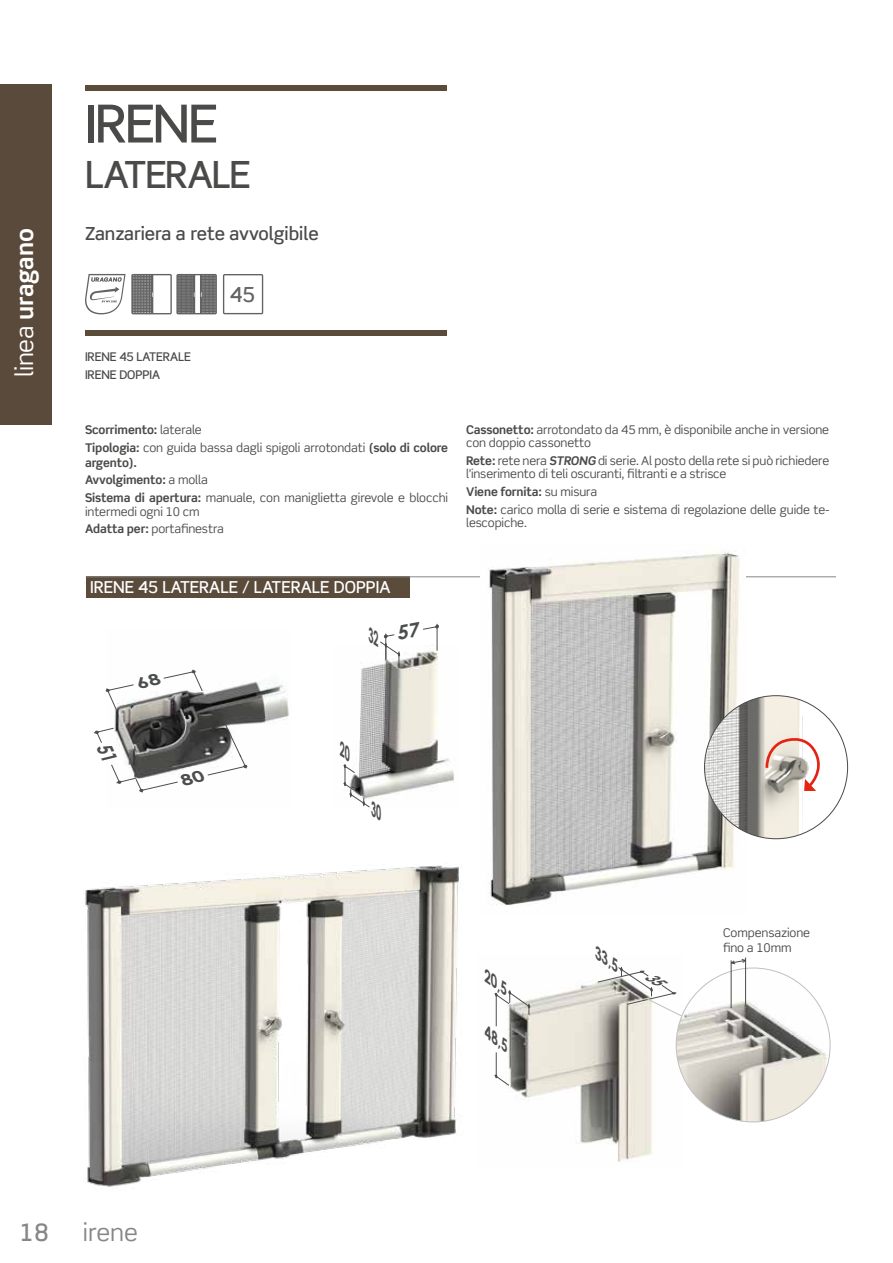
<style>
.page{position:relative;width:893px;height:1263px;background:#fff}
.page>*{position:absolute;margin:0;border:0;box-sizing:border-box;transform-origin:0 0}
.t1{font:500 52.5px "Scene Std";letter-spacing:-.035em;color:#4a4a49}
.t2{font:500 37.5px "Scene Std";letter-spacing:-.035em;color:#4a4a49}
.t3{font:700 24px "Scene Std";letter-spacing:-.01em;color:#fff}
.t4{font:24px "Scene Std";color:#878787}
.t5{font:500 24px "Scene Std";color:#878787}
.t6{font:500 20.7px "Scene Std";color:#646363}
.t7{font:500 18px "Scene Std";color:#4a4a49}
.t8{font:500 16.5px "Scene Std";color:#fff}
.t9{font:italic 700 15.3px "Century Gothic";color:#4c4d4e;scale:.92 1}
.t10{font:italic 700 15px "Century Gothic";color:#4c4d4e;scale:.94 1}
.t11{font:12px/17.7px "Scene Std";letter-spacing:-.01em;color:#4a4a49}
.t12{font:500 12px/18px "Scene Std";letter-spacing:-.01em;color:#4a4a49}
.s1{font-weight:400}
.s2{font-weight:700}
.s3{font-weight:700;font-style:italic}
</style>
<div class="page">
<div style="left:0;top:85px;width:51px;height:340px;background:#5a4a3b"></div>
<img style="left:114px;top:681px;width:175px;height:86px">
<img style="left:83px;top:865px;width:376px;height:322px">
<div style="left:86px;top:576px;width:324px;height:21px;background:#5b4b3b"></div>
<div style="left:176px;top:274px;width:41px;height:40px;border:1px solid #646363"></div>
<hr style="left:180px;top:275px;width:1px;height:39px;background:#646363">
<hr style="left:184px;top:275px;width:1px;height:39px;background:#646363">
<hr style="left:188px;top:275px;width:1px;height:39px;background:#646363">
<hr style="left:191px;top:275px;width:1px;height:39px;background:#646363">
<hr style="left:177px;top:275px;width:1px;height:39px;background:#646363">
<hr style="left:181px;top:275px;width:1px;height:39px;background:#646363">
<hr style="left:185px;top:275px;width:1px;height:39px;background:#646363">
<hr style="left:189px;top:275px;width:1px;height:39px;background:#646363">
<hr style="left:193px;top:275px;width:1px;height:39px;background:#646363">
<hr style="left:179px;top:275px;width:1px;height:39px;background:#646363">
<hr style="left:183px;top:275px;width:1px;height:39px;background:#646363">
<hr style="left:186px;top:275px;width:1px;height:39px;background:#646363">
<hr style="left:190px;top:275px;width:1px;height:39px;background:#646363">
<svg style="left:178px;top:275px;width:37px;height:38px"></svg>
<hr style="left:205px;top:275px;width:1px;height:39px;background:#646363">
<hr style="left:209px;top:275px;width:1px;height:39px;background:#646363">
<hr style="left:213px;top:275px;width:1px;height:39px;background:#646363">
<hr style="left:203px;top:275px;width:1px;height:39px;background:#646363">
<hr style="left:207px;top:275px;width:1px;height:39px;background:#646363">
<hr style="left:211px;top:275px;width:1px;height:39px;background:#646363">
<hr style="left:215px;top:275px;width:1px;height:39px;background:#646363">
<hr style="left:204px;top:275px;width:1px;height:39px;background:#646363">
<hr style="left:208px;top:275px;width:1px;height:39px;background:#646363">
<hr style="left:212px;top:275px;width:1px;height:39px;background:#646363">
<div style="left:131px;top:274px;width:41px;height:40px;border:1px solid #646363"></div>
<svg style="left:133px;top:275px;width:20px;height:38px"></svg>
<hr style="left:135px;top:275px;width:1px;height:39px;background:#646363">
<hr style="left:140px;top:275px;width:1px;height:39px;background:#646363">
<hr style="left:145px;top:275px;width:1px;height:39px;background:#646363">
<hr style="left:149px;top:275px;width:1px;height:39px;background:#646363">
<hr style="left:132px;top:275px;width:1px;height:39px;background:#646363">
<hr style="left:137px;top:275px;width:1px;height:39px;background:#646363">
<hr style="left:142px;top:275px;width:1px;height:39px;background:#646363">
<hr style="left:146px;top:275px;width:1px;height:39px;background:#646363">
<hr style="left:151px;top:275px;width:1px;height:39px;background:#646363">
<hr style="left:134px;top:275px;width:1px;height:39px;background:#646363">
<hr style="left:139px;top:275px;width:1px;height:39px;background:#646363">
<hr style="left:143px;top:275px;width:1px;height:39px;background:#646363">
<hr style="left:148px;top:275px;width:1px;height:39px;background:#646363">
<div style="left:223px;top:274px;width:40px;height:40px;border:1px solid #646363"></div>
<svg style="left:85px;top:274px;width:41px;height:40px"></svg>
<hr style="left:86px;top:576px;width:750px;height:1px;background:#878787">
<img style="left:481px;top:550px;width:265px;height:355px">
<img style="left:360px;top:667px;width:94px;height:129px">
<img style="left:495px;top:966px;width:189px;height:196px">
<hr style="left:496px;top:995px;width:1px;height:31px;background:#4c4d4e">
<svg style="left:494px;top:1052px;width:15px;height:33px"></svg>
<svg style="left:494px;top:990px;width:36px;height:25px"></svg>
<img style="left:676px;top:968px;width:154px;height:154px;border-radius:77px">
<hr style="left:731px;top:960px;width:1px;height:48px;background:#4a4a49">
<hr style="left:745px;top:957px;width:1px;height:48px;background:#4a4a49">
<svg style="left:730px;top:959px;width:16px;height:5px"></svg>
<div style="left:85px;top:85px;width:361px;height:6px;background:#5b4b3b"></div>
<div style="left:85px;top:330px;width:361px;height:6px;background:#5b4b3b"></div>
<img style="left:704px;top:696px;width:144px;height:143px;border-radius:72px">
<svg style="left:764px;top:728px;width:61px;height:63px"></svg>
<svg style="left:106px;top:669px;width:96px;height:41px"></svg>
<svg style="left:94px;top:725px;width:153px;height:68px"></svg>
<svg style="left:369px;top:623px;width:70px;height:45px"></svg>
<svg style="left:343px;top:740px;width:38px;height:68px"></svg>
<svg style="left:598px;top:967px;width:85px;height:50px"></svg>
<h3 class="t3" style="left:10px;top:377px;width:150px;rotate:-90deg"><span class="s1">linea</span> uragano</h3>
<h1 class="t1" style="left:85px;top:91px;width:135px">IRENE</h1>
<h2 class="t2" style="left:85px;top:151px;width:167px">LATERALE</h2>
<h3 class="t7" style="left:85px;top:222px;width:235px">Zanzariera a rete avvolgibile</h3>
<h3 class="t6" style="left:230px;top:282px;width:27px">45</h3>
<p class="t12" style="left:85px;top:348px;width:107px">IRENE 45 LATERALE<br>IRENE DOPPIA</p>
<p class="t11" style="left:85px;top:420px;width:365px;line-height:18.6px"><span class="s2">Scorrimento:</span> laterale<br><span class="s2">Tipologia:</span> con guida bassa dagli spigoli arrotondati <span class="s2">(solo di colore</span></p>
<p class="t11" style="left:85px;top:453px;width:365px"><span class="s2">argento).<br>Avvolgimento:</span> a molla<br><span class="s2">Sistema di apertura:</span> manuale, con maniglietta girevole e blocchi</p>
<p class="t11" style="left:85px;top:502px;width:140px">intermedi ogni 10 cm<br><span class="s2">Adatta per:</span> portafinestra</p>
<h3 class="t8" style="left:90px;top:577px;width:302px">IRENE 45 LATERALE / LATERALE DOPPIA</h3>
<p class="t11" style="left:466px;top:422px;width:365px;line-height:13.5px"><span class="s2">Cassonetto:</span> arrotondato da 45 mm, è disponibile anche in versione con doppio cassonetto</p>
<p class="t11" style="left:466px;top:454px;width:365px;line-height:13.5px"><span class="s2">Rete:</span> rete nera <span class="s3">STRONG</span> di serie. Al posto della rete si può richiedere l’inserimento di teli oscuranti, filtranti e a strisce</p>
<p class="t11" style="left:466px;top:483px;width:365px"><span class="s2">Viene fornita:</span> su misura<br><span class="s2">Note:</span> carico molla di serie e sistema di regolazione delle guide te-</p>
<p class="t11" style="left:466px;top:514px;width:62px">lescopiche.</p>
<h3 class="t5" style="left:20px;top:1217px;width:31px">18</h3>
<h3 class="t4" style="left:83px;top:1217px;width:56px">irene</h3>
<p class="t10" style="left:494px;top:967px;width:31px;rotate:35deg">20,5</p>
<p class="t10" style="left:495px;top:1023px;width:31px;rotate:35deg">48,5</p>
<p class="t9" style="left:605px;top:943px;width:31px;rotate:34deg">33,5</p>
<p class="t11" style="left:723px;top:925px;width:88px;line-height:15px">Compensazione fino a 10mm</p>
</div>
